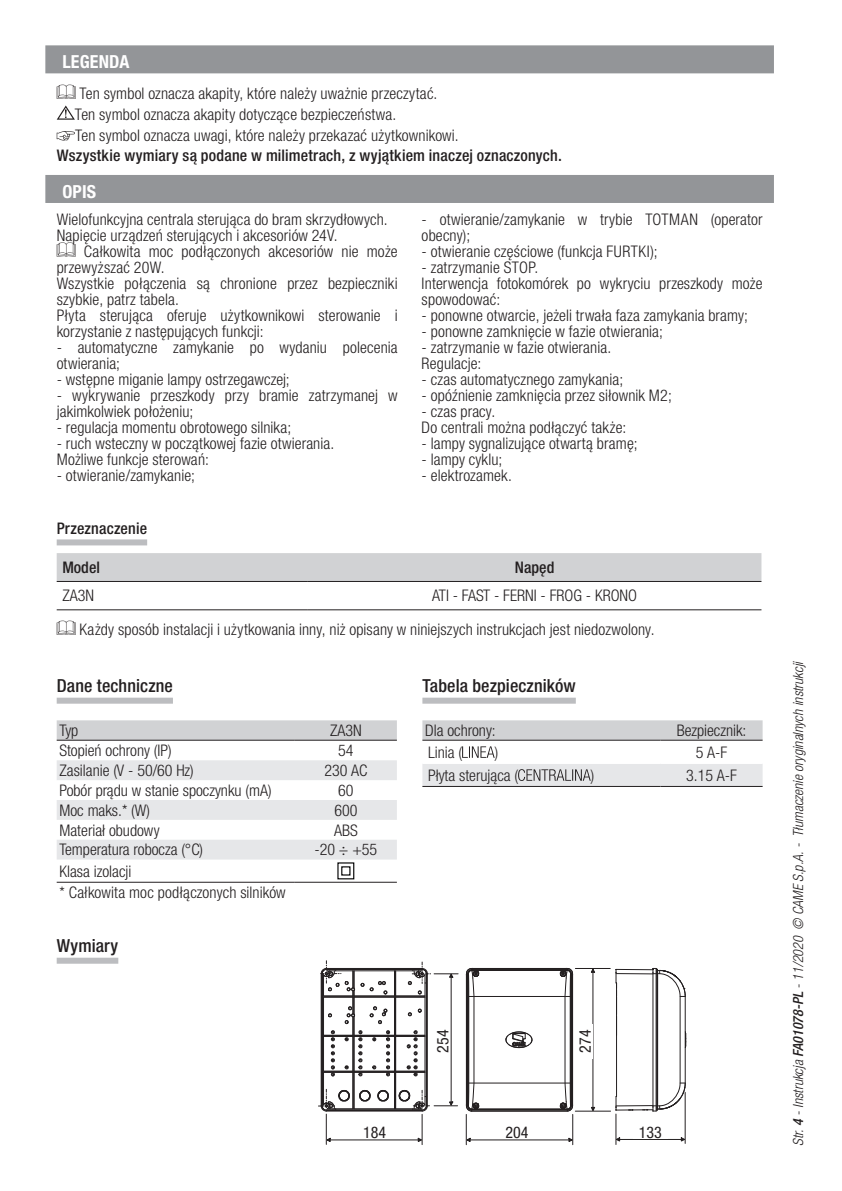
<style>
.page{position:relative;width:842px;height:1191px;background:#fff}
.page>*{position:absolute;margin:0;border:0;box-sizing:border-box;transform-origin:0 0}
.riga_sotto{font:500 condensed 18px "Helvetica Neue LTW1 G";letter-spacing:.005em;color:#231f20}
.Lingua_su_grigio{font:700 condensed 18px "Helvetica Neue LTW1 G";letter-spacing:.01em;color:#fff}
.t1{font:300 condensed 16px/16px "Helvetica Neue LTW1 G";letter-spacing:.005em;color:#231f20}
.riga_sotto-2{font:500 condensed 16px "Helvetica Neue LTW1 G";letter-spacing:.01em;color:#231f20}
.t2{font:condensed 16px "Helvetica Neue LTW1 G";color:#231f20}
.t3{font:italic 300 condensed 14px "Helvetica Neue LTW1 G";color:#231f20}
.t4{font:9px "Helvetica";color:#231f20}
.s1{font-weight:500}
</style>
<div class="page">
<svg style="left:466px;top:968px;width:107px;height:144px"></svg>
<hr style="left:616px;top:983px;width:1px;height:113px;background:#231f20">
<hr style="left:616px;top:969px;width:37px;height:1px;background:#231f20">
<hr style="left:616px;top:1109px;width:37px;height:1px;background:#231f20">
<hr style="left:616px;top:973px;width:37px;height:1px;background:#231f20">
<hr style="left:616px;top:1105px;width:37px;height:1px;background:#231f20">
<svg style="left:616px;top:1096px;width:1px;height:15px"></svg>
<svg style="left:616px;top:970px;width:1px;height:13px"></svg>
<svg style="left:318px;top:960px;width:140px;height:156px"></svg>
<hr style="left:575px;top:968px;width:35px;height:1px;background:#231f20">
<hr style="left:575px;top:1110px;width:35px;height:1px;background:#231f20">
<hr style="left:593px;top:969px;width:1px;height:140px;background:#231f20">
<svg style="left:591px;top:1106px;width:4px;height:5px"></svg>
<hr style="left:327px;top:1139px;width:94px;height:1px;background:#231f20">
<svg style="left:327px;top:1137px;width:4px;height:5px"></svg>
<svg style="left:418px;top:1137px;width:4px;height:5px"></svg>
<hr style="left:422px;top:1114px;width:1px;height:30px;background:#231f20">
<hr style="left:326px;top:1114px;width:1px;height:30px;background:#231f20">
<hr style="left:572px;top:1114px;width:1px;height:30px;background:#231f20">
<hr style="left:466px;top:1114px;width:1px;height:30px;background:#231f20">
<hr style="left:468px;top:1139px;width:104px;height:1px;background:#231f20">
<svg style="left:466px;top:1137px;width:5px;height:5px"></svg>
<svg style="left:568px;top:1137px;width:5px;height:5px"></svg>
<hr style="left:616px;top:1114px;width:1px;height:30px;background:#231f20">
<hr style="left:618px;top:1139px;width:65px;height:1px;background:#231f20">
<svg style="left:615px;top:1137px;width:5px;height:4px"></svg>
<svg style="left:642px;top:968px;width:44px;height:173px"></svg>
<hr style="left:685px;top:1092px;width:1px;height:51px;background:#231f20">
<div style="left:436px;top:1024px;width:14px;height:34px;background:#fff"></div>
<div style="left:633px;top:1124px;width:34px;height:15px;background:#fff"></div>
<div style="left:57px;top:539px;width:90px;height:6px;background:#bcbdc0"></div>
<div style="left:57px;top:553px;width:704px;height:28px;background:#d1d2d4"></div>
<hr style="left:57px;top:581px;width:251px;height:1px;background:#231f20">
<hr style="left:308px;top:581px;width:453px;height:1px;background:#231f20">
<hr style="left:57px;top:609px;width:251px;height:1px;background:#231f20">
<hr style="left:308px;top:609px;width:453px;height:1px;background:#231f20">
<svg style="left:57px;top:620px;width:19px;height:15px"></svg>
<div style="left:57px;top:697px;width:116px;height:6px;background:#bcbdc0"></div>
<div style="left:57px;top:720px;width:340px;height:19px;background:#d1d2d4"></div>
<svg style="left:57px;top:740px;width:340px;height:140px"></svg>
<svg style="left:57px;top:760px;width:340px;height:99px"></svg>
<hr style="left:57px;top:881px;width:238px;height:1px;background:#231f20">
<hr style="left:295px;top:881px;width:102px;height:1px;background:#231f20">
<hr style="left:57px;top:739px;width:238px;height:1px;background:#231f20">
<hr style="left:295px;top:739px;width:102px;height:1px;background:#231f20">
<div style="left:57px;top:957px;width:61px;height:6px;background:#bcbdc0"></div>
<div style="left:422px;top:697px;width:154px;height:6px;background:#bcbdc0"></div>
<hr style="left:422px;top:786px;width:238px;height:1px;background:#231f20">
<hr style="left:660px;top:786px;width:103px;height:1px;background:#231f20">
<svg style="left:422px;top:720px;width:341px;height:66px"></svg>
<div style="left:45px;top:175px;width:729px;height:28px;background:#939598"></div>
<svg style="left:57px;top:242px;width:19px;height:15px"></svg>
<div style="left:45px;top:45px;width:729px;height:28px;background:#939598"></div>
<svg style="left:57px;top:85px;width:19px;height:14px"></svg>
<svg style="left:57px;top:105px;width:18px;height:15px"></svg>
<svg style="left:57px;top:131px;width:18px;height:9px"></svg>
<p class="Lingua_su_grigio" style="left:62px;top:51px;width:69px">LEGENDA</p>
<p class="t1" style="left:80px;top:85px;width:359px">Ten symbol oznacza akapity, które należy uważnie przeczytać.</p>
<p class="t1" style="left:75px;top:106px;width:323px">Ten symbol oznacza akapity dotyczące bezpieczeństwa.</p>
<p class="t1" style="left:75px;top:127px;width:385px">Ten symbol oznacza uwagi, które należy przekazać użytkownikowi.</p>
<p class="riga_sotto-2" style="left:57px;top:146px;width:507px">Wszystkie wymiary są podane w milimetrach, z wyjątkiem inaczej oznaczonych.</p>
<p class="Lingua_su_grigio" style="left:62px;top:180px;width:35px">OPIS</p>
<p class="t1" style="left:57px;top:211px;width:333px">Wielofunkcyjna centrala sterująca do bram skrzydłowych.</p>
<p class="t1" style="left:57px;top:227px;width:283px">Napięcie urządzeń sterujących i akcesoriów 24V.</p>
<p class="t1" style="left:57px;top:243px;width:342px;text-indent:27px">Całkowita moc podłączonych akcesoriów nie może przewyższać 20W.</p>
<p class="t1" style="left:57px;top:275px;width:342px">Wszystkie połączenia są chronione przez bezpieczniki szybkie, patrz tabela.</p>
<p class="t1" style="left:57px;top:307px;width:342px">Płyta sterująca oferuje użytkownikowi sterowanie i korzystanie z następujących funkcji:</p>
<p class="t1" style="left:57px;top:339px;width:342px">- automatyczne zamykanie po wydaniu polecenia otwierania;</p>
<p class="t1" style="left:57px;top:371px;width:235px">- wstępne miganie lampy ostrzegawczej;</p>
<p class="t1" style="left:57px;top:387px;width:342px">- wykrywanie przeszkody przy bramie zatrzymanej w jakimkolwiek położeniu;</p>
<p class="t1" style="left:57px;top:419px;width:236px">- regulacja momentu obrotowego silnika;</p>
<p class="t1" style="left:57px;top:435px;width:279px">- ruch wsteczny w początkowej fazie otwierania.</p>
<p class="t1" style="left:57px;top:451px;width:154px">Możliwe funkcje sterowań:</p>
<p class="t1" style="left:57px;top:467px;width:140px">- otwieranie/zamykanie;</p>
<p class="t1" style="left:422px;top:211px;width:342px">- otwieranie/zamykanie w trybie TOTMAN (operator obecny);</p>
<p class="t1" style="left:422px;top:243px;width:238px">- otwieranie częściowe (funkcja FURTKI);</p>
<p class="t1" style="left:422px;top:259px;width:118px">- zatrzymanie STOP.</p>
<p class="t1" style="left:422px;top:275px;width:342px">Interwencja fotokomórek po wykryciu przeszkody może spowodować:</p>
<p class="t1" style="left:422px;top:307px;width:328px">- ponowne otwarcie, jeżeli trwała faza zamykania bramy;</p>
<p class="t1" style="left:422px;top:323px;width:243px">- ponowne zamknięcie w fazie otwierania;</p>
<p class="t1" style="left:422px;top:339px;width:191px">- zatrzymanie w fazie otwierania.</p>
<p class="t1" style="left:422px;top:355px;width:61px">Regulacje:</p>
<p class="t1" style="left:422px;top:371px;width:203px">- czas automatycznego zamykania;</p>
<p class="t1" style="left:422px;top:387px;width:252px">- opóźnienie zamknięcia przez siłownik M2;</p>
<p class="t1" style="left:422px;top:403px;width:75px">- czas pracy.</p>
<p class="t1" style="left:422px;top:419px;width:206px">Do centrali można podłączyć także:</p>
<p class="t1" style="left:422px;top:435px;width:218px">- lampy sygnalizujące otwartą bramę;</p>
<p class="t1" style="left:422px;top:451px;width:82px">- lampy cyklu;</p>
<p class="t1" style="left:422px;top:467px;width:92px">- elektrozamek.</p>
<p class="riga_sotto-2" style="left:57px;top:518px;width:92px">Przeznaczenie</p>
<p class="riga_sotto-2" style="left:62px;top:557px;width:39px">Model</p>
<p class="riga_sotto-2" style="left:515px;top:557px;width:41px">Napęd</p>
<p class="t1" style="left:62px;top:588px;width:33px">ZA3N</p>
<p class="t1" style="left:432px;top:588px;width:206px">ATI - FAST - FERNI - FROG - KRONO</p>
<p class="t1" style="left:80px;top:621px;width:576px">Każdy sposób instalacji i użytkowania inny, niż opisany w niniejszych instrukcjach jest niedozwolony.</p>
<p class="riga_sotto" style="left:57px;top:675px;width:118px">Dane techniczne</p>
<p class="t1" style="left:60px;top:722px;width:20px">Typ</p>
<p class="t1" style="left:330px;top:722px;width:33px">ZA3N</p>
<p class="t1" style="left:60px;top:742px;width:114px">Stopień ochrony (IP)</p>
<p class="t1" style="left:338px;top:742px;width:17px">54</p>
<p class="t1" style="left:60px;top:762px;width:136px">Zasilanie (V - 50/60 Hz)</p>
<p class="t1" style="left:324px;top:762px;width:44px">230 AC</p>
<p class="t1" style="left:60px;top:782px;width:214px">Pobór prądu w stanie spoczynku (mA)</p>
<p class="t1" style="left:338px;top:782px;width:17px">60</p>
<p class="t1" style="left:60px;top:802px;width:92px">Moc maks.* (W)</p>
<p class="t1" style="left:334px;top:802px;width:25px">600</p>
<p class="t1" style="left:60px;top:822px;width:102px">Materiał obudowy</p>
<p class="t1" style="left:334px;top:822px;width:25px">ABS</p>
<p class="t1" style="left:60px;top:842px;width:145px">Temperatura robocza (°C)</p>
<p class="t1" style="left:314px;top:842px;width:64px">-20 ÷ +55</p>
<p class="t1" style="left:60px;top:863px;width:73px">Klasa izolacji</p>
<p class="t1" style="left:60px;top:884px;width:228px">* Całkowita moc podłączonych silników</p>
<p class="riga_sotto" style="left:57px;top:934px;width:63px">Wymiary</p>
<p class="riga_sotto" style="left:422px;top:675px;width:155px">Tabela bezpieczników</p>
<p class="t1" style="left:425px;top:722px;width:72px">Dla ochrony:</p>
<p class="t1" style="left:677px;top:722px;width:71px">Bezpiecznik:</p>
<p class="t1" style="left:428px;top:744px;width:36px">Linia (</p>
<p class="t1" style="left:495px;top:744px;width:5px">)</p>
<p class="t1" style="left:696px;top:744px;width:33px">5 A-F</p>
<p class="t1" style="left:428px;top:767px;width:91px">Płyta sterująca (</p>
<p class="t1" style="left:591px;top:767px;width:5px">)</p>
<p class="t1" style="left:686px;top:767px;width:52px">3.15 A-F</p>
<p class="t2" style="left:433px;top:1052px;width:25px;rotate:-90deg">254</p>
<p class="t2" style="left:576px;top:1052px;width:25px;rotate:-90deg">274</p>
<p class="t4" style="left:440px;top:1047px;width:17px;rotate:-90deg">254</p>
<p class="t4" style="left:582px;top:1053px;width:17px;rotate:-90deg">274</p>
<p class="t2" style="left:363px;top:1122px;width:25px">184</p>
<p class="t2" style="left:639px;top:1122px;width:25px">133</p>
<p class="t4" style="left:367px;top:1128px;width:17px">184</p>
<p class="t2" style="left:506px;top:1122px;width:25px">204</p>
<p class="t4" style="left:511px;top:1128px;width:17px">204</p>
<p class="t4" style="left:636px;top:1128px;width:17px">133</p>
<p class="t3" style="left:790px;top:1145px;width:486px;rotate:-90deg">Str. <span class="s1">4</span> - Instrukcja <span class="s1">FA01078-PL</span> - 11/2020 © CAME S.p.A. - Tłumaczenie oryginalnych instrukcji</p>
</div>
